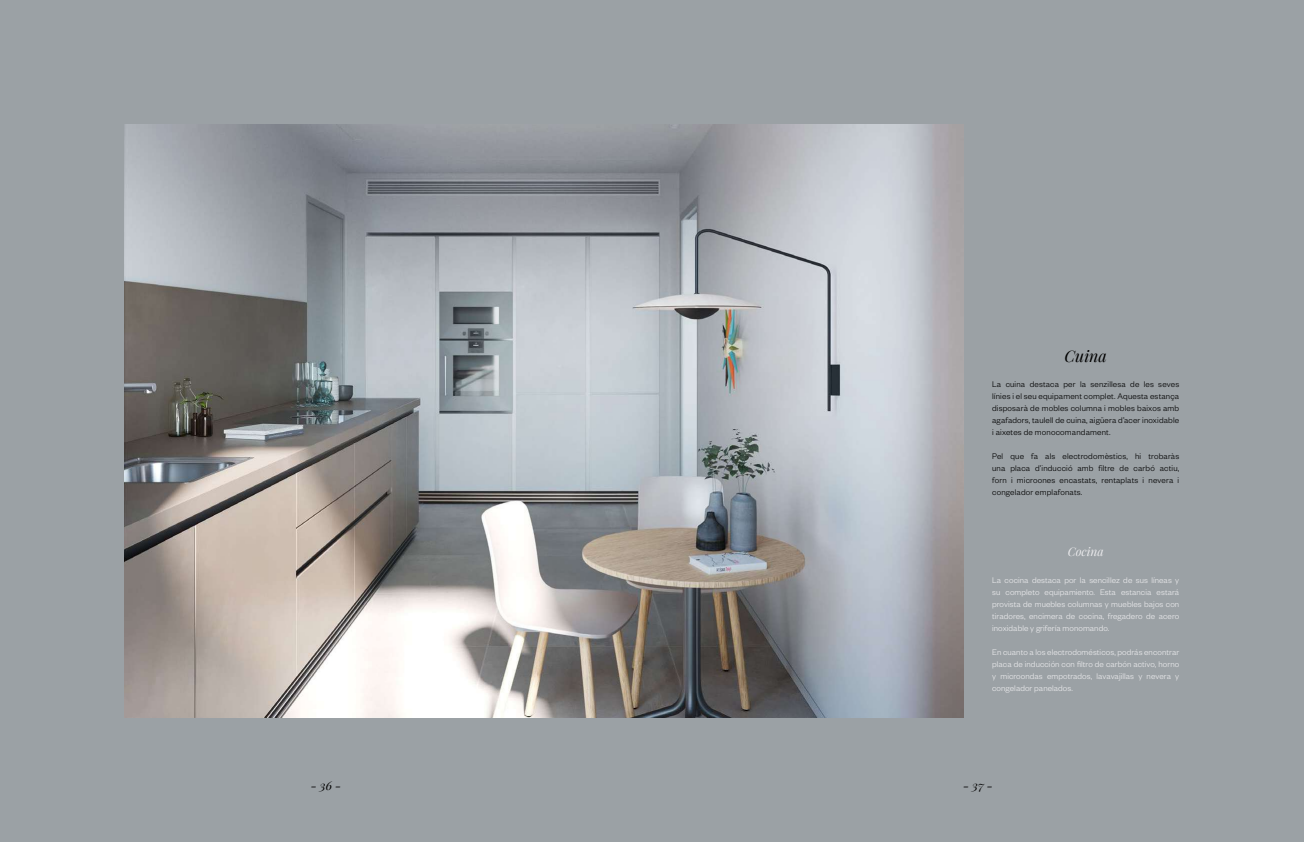
<style>
.page{position:relative;width:1304px;height:842px;background:#9ba1a5}
.page>*{position:absolute;margin:0;border:0;box-sizing:border-box;transform-origin:0 0}
.t1{font:italic 16px "Playfair Display";color:#000}
.t2{font:italic 12px "Playfair Display";color:#000}
.t3{font:italic 12px "Playfair Display";color:#eaeaec}
.t4{font:300 9px/12px "Founders Grotesk";letter-spacing:.01em;color:#eaeaec;text-align:justify}
.t5{font:300 9px/12px "Founders Grotesk";letter-spacing:.02em;color:#000;text-align:justify}
</style>
<div class="page">
<img style="left:125px;top:125px;width:839px;height:592px">
<h1 class="t1" style="left:1065px;top:344px;width:44px">Cuina</h1>
<p class="t5" style="left:992px;top:378px;width:189px">La cuina destaca per la senzillesa de les seves línies i el seu equipament complet. Aquesta estança disposarà de mobles columna i mobles baixos amb agafadors, taulell de cuina, aigüera d’acer inoxidable i aixetes de monocomandament.</p>
<p class="t5" style="left:992px;top:450px;width:189px">Pel que fa als electrodomèstics, hi trobaràs una placa d’inducció amb filtre de carbó actiu, forn i microones encastats, rentaplats i nevera i congelador emplafonats.</p>
<h2 class="t3" style="left:1068px;top:542px;width:37px">Cocina</h2>
<p class="t4" style="left:992px;top:574px;width:189px">La cocina destaca por la sencillez de sus líneas y su completo equipamiento. Esta estancia estará provista de muebles columnas y muebles bajos con tiradores, encimera de cocina, fregadero de acero inoxidable y grifería monomando.</p>
<p class="t4" style="left:992px;top:646px;width:189px">En cuanto a los electrodomésticos, podrás encontrar placa de inducción con filtro de carbón activo, horno y microondas empotrados, lavavajillas y nevera y congelador panelados.</p>
<h2 class="t2" style="left:311px;top:776px;width:32px">- 36 -</h2>
<h2 class="t2" style="left:963px;top:776px;width:31px">- 37 -</h2>
</div>
